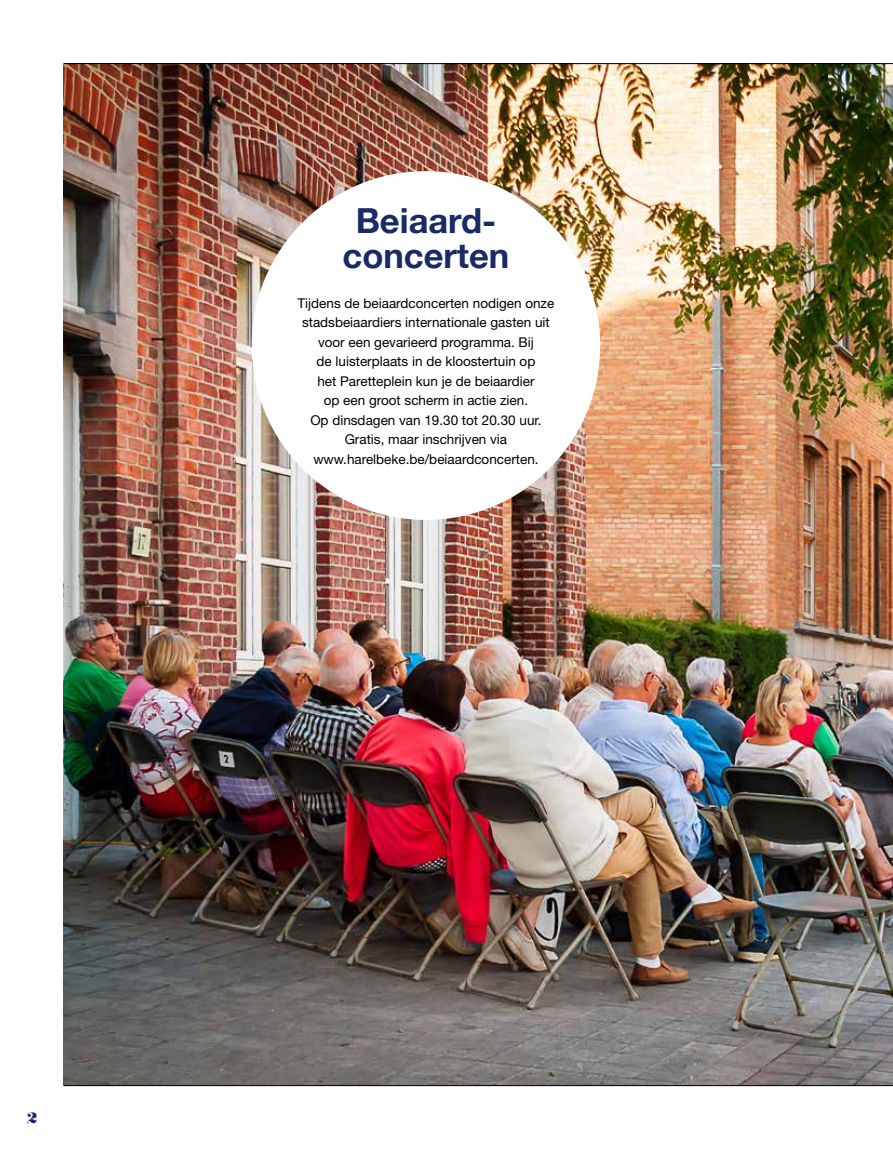
<style>
.page{position:relative;width:893px;height:1149px;background:#fff}
.page>*{position:absolute;margin:0;border:0;box-sizing:border-box;transform-origin:0 0}
.t1{font:700 34.5px/34.5px "Helvetica Neue";color:#192a67;text-align:center}
.t2{font:15px "Sybarite Huge";color:#192a67}
.t3{font:13.5px/19.5px "Helvetica Neue LT Std";color:#000;text-align:center}
</style>
<div class="page">
<img style="left:64px;top:64px;width:829px;height:1020px">
<div style="left:252px;top:171px;width:348px;height:348px;background:#fff;border-radius:50%"></div>
<hr style="left:64px;top:63px;width:829px;height:1px;background:#000">
<hr style="left:64px;top:1084px;width:829px;height:1px;background:#000">
<p class="t2" style="left:27px;top:1107px;width:11px">2</p>
<h1 class="t1" style="left:343px;top:204px;width:168px">Beiaard&shy;concerten</h1>
<p class="t3" style="left:298px;top:293px;width:258px">Tijdens de beiaardconcerten nodigen onze stadsbeiaardiers internationale gasten uit voor een gevarieerd programma. Bij<br>de luisterplaats in de kloostertuin op<br>het Paretteplein kun je de beiaardier<br>op een groot scherm in actie zien.<br>Op dinsdagen van 19.30 tot 20.30 uur.<br>Gratis, maar inschrijven via www.harelbeke.be/beiaardconcerten.</p>
</div>
